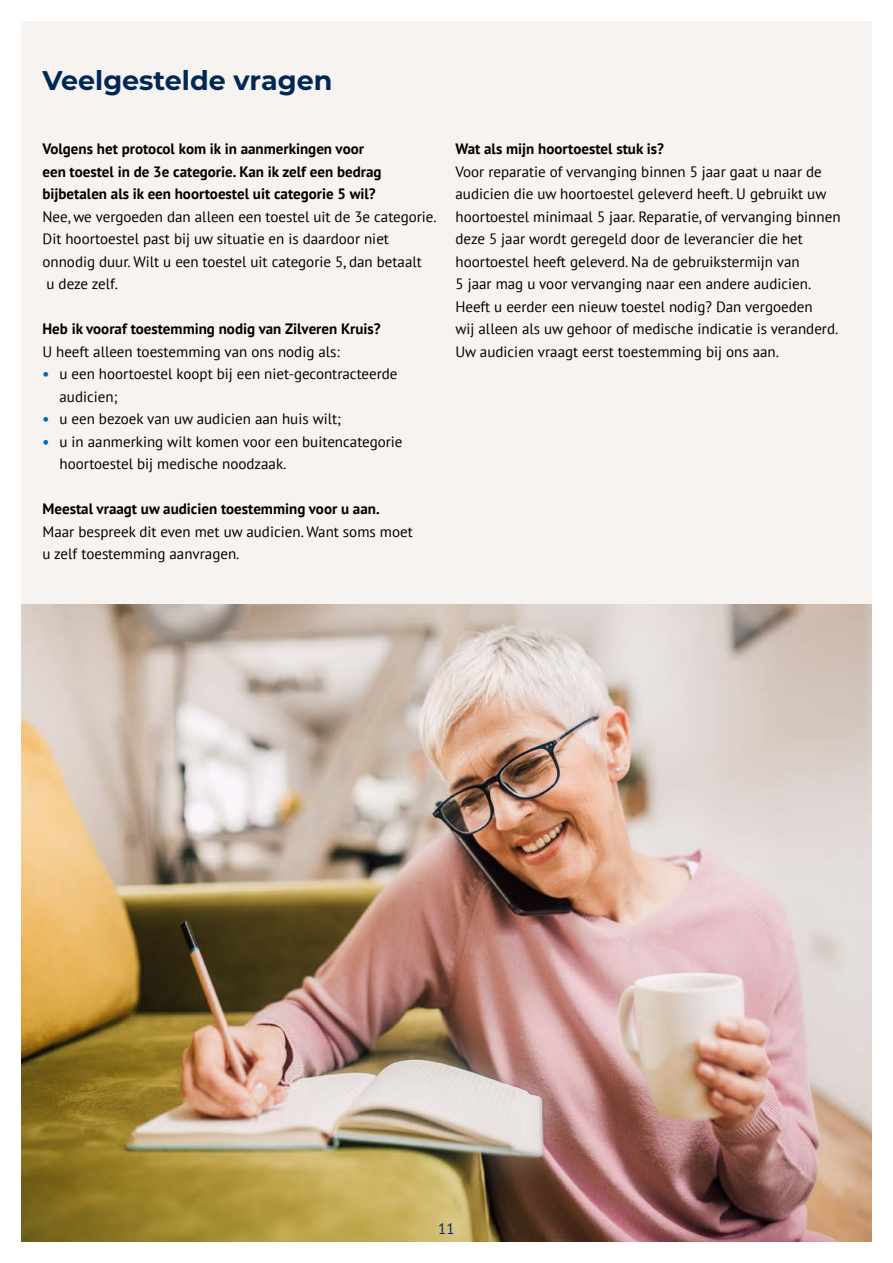
<style>
.page{position:relative;width:893px;height:1263px;background:#fff}
.page>*{position:absolute;margin:0;border:0;box-sizing:border-box;transform-origin:0 0}
.Tussen_titel_18{font:700 27px "Montserrat";color:#002857}
.Brood{font:15px/22.5px "PT Sans";color:#000}
.Alinea_subkop{font:700 15px/22.5px "PT Sans";color:#000}
.Paginanummer{font:15px "PT Sans";color:#002857}
.s1{font-weight:700;color:#0068bd}
</style>
<div class="page">
<div style="left:21px;top:21px;width:851px;height:583px;background:#f6f3f1"></div>
<img style="left:21px;top:604px;width:851px;height:638px">
<h2 class="Tussen_titel_18" style="left:43px;top:61px;width:291px">Veelgestelde vragen</h2>
<p class="Alinea_subkop" style="left:43px;top:137px;width:340px">Volgens het protocol kom ik in aanmerkingen voor een toestel in de 3e categorie. Kan ik zelf een bedrag bijbetalen als ik een hoortoestel uit categorie 5 wil?</p>
<p class="Brood" style="left:43px;top:205px;width:396px">Nee, we vergoeden dan alleen een toestel uit de 3e categorie.<br>Dit hoortoestel past bij uw situatie en is daardoor niet onnodig duur. Wilt u een toestel uit categorie 5, dan betaalt<br>u deze zelf.</p>
<p class="Alinea_subkop" style="left:43px;top:317px;width:340px">Heb ik vooraf toestemming nodig van Zilveren Kruis?</p>
<p class="Brood" style="left:43px;top:340px;width:299px">U heeft alleen toestemming van ons nodig als:</p>
<p class="Brood" style="left:60px;top:362px;width:339px;text-indent:-17px"><span class="s1">•</span> u een hoortoestel koopt bij een niet-gecontracteerde audicien;</p>
<p class="Brood" style="left:43px;top:407px;width:300px"><span class="s1">•</span> u een bezoek van uw audicien aan huis wilt;</p>
<p class="Brood" style="left:60px;top:430px;width:345px;text-indent:-17px"><span class="s1">•</span> u in aanmerking wilt komen voor een buitencategorie hoortoestel bij medische noodzaak.</p>
<p class="Alinea_subkop" style="left:43px;top:497px;width:339px">Meestal vraagt uw audicien toestemming voor u aan.</p>
<p class="Brood" style="left:43px;top:520px;width:372px">Maar bespreek dit even met uw audicien. Want soms moet u zelf toestemming aanvragen.</p>
<p class="Alinea_subkop" style="left:455px;top:137px;width:210px">Wat als mijn hoortoestel stuk is?</p>
<p class="Brood" style="left:455px;top:160px;width:387px">Voor reparatie of vervanging binnen 5 jaar gaat u naar de audicien die uw hoortoestel geleverd heeft. U gebruikt uw hoortoestel minimaal 5 jaar. Reparatie, of vervanging binnen deze 5 jaar wordt geregeld door de leverancier die het hoortoestel heeft geleverd. Na de gebruikstermijn van<br>5 jaar mag u voor vervanging naar een andere audicien.<br>Heeft u eerder een nieuw toestel nodig? Dan vergoeden<br>wij alleen als uw gehoor of medische indicatie is veranderd.<br>Uw audicien vraagt eerst toestemming bij ons aan.</p>
<p class="Paginanummer" style="left:438px;top:1219px;width:18px">11</p>
</div>
